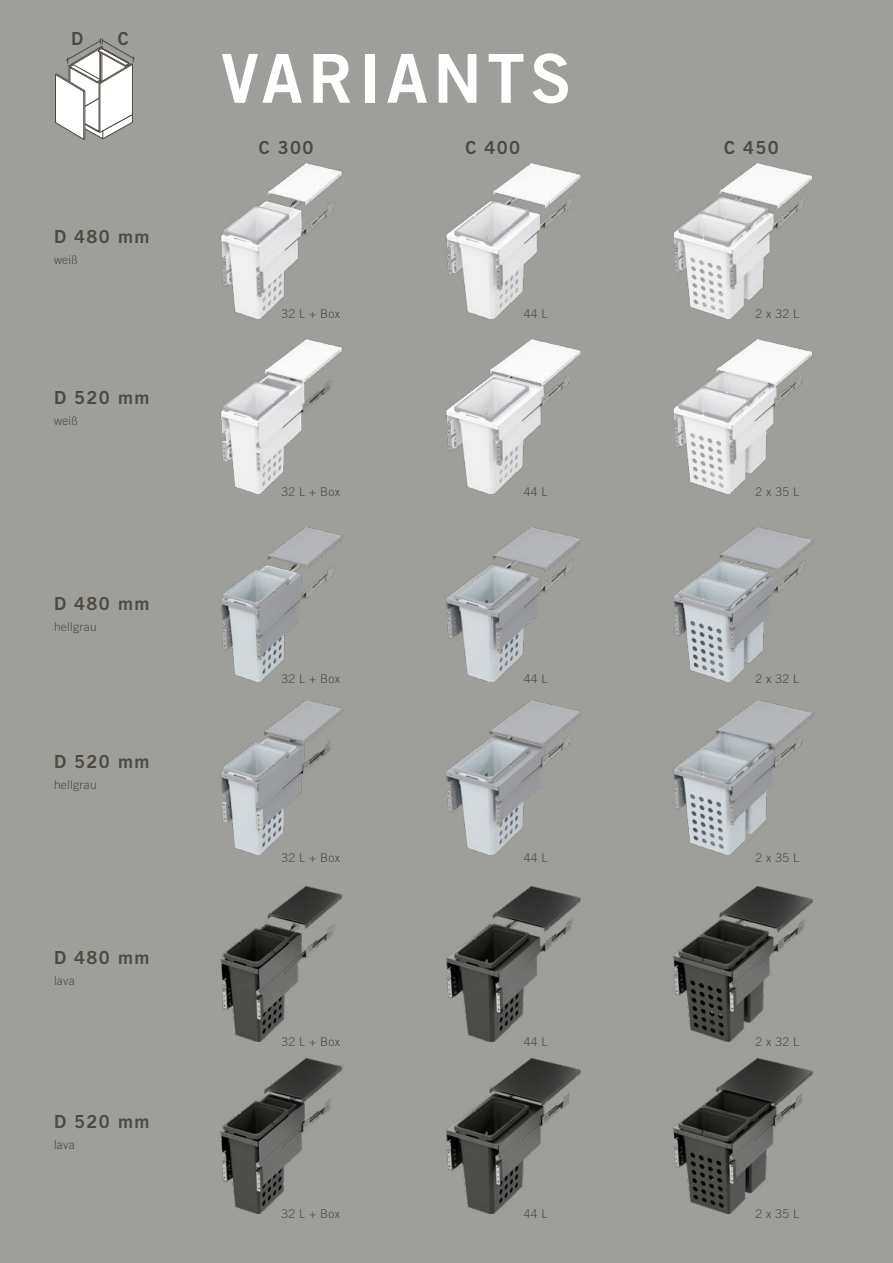
<style>
.page{position:relative;width:893px;height:1263px;background:#9e9e9b}
.page>*{position:absolute;margin:0;border:0;box-sizing:border-box;transform-origin:0 0}
.t1{font:67.5px "Trade Gothic LT Std Bd 2";letter-spacing:.08em;color:#fff}
.t2{font:18px "Trade Gothic LT Std Bd 2";letter-spacing:.075em;color:#4e4a40}
.t3{font:300 12px "Trade Gothic LT Std";letter-spacing:.025em;color:#4e4a40}
</style>
<div class="page">
<img style="left:221px;top:164px;width:121px;height:154px">
<img style="left:674px;top:164px;width:138px;height:154px">
<svg style="left:55px;top:38px;width:80px;height:102px"></svg>
<img style="left:446px;top:164px;width:135px;height:154px">
<img style="left:221px;top:339px;width:122px;height:154px">
<img style="left:674px;top:339px;width:138px;height:154px">
<img style="left:446px;top:339px;width:135px;height:154px">
<img style="left:221px;top:527px;width:122px;height:155px">
<img style="left:673px;top:527px;width:140px;height:155px">
<img style="left:446px;top:527px;width:134px;height:155px">
<img style="left:220px;top:700px;width:123px;height:155px">
<img style="left:673px;top:700px;width:140px;height:155px">
<img style="left:446px;top:700px;width:135px;height:155px">
<img style="left:220px;top:887px;width:123px;height:154px">
<img style="left:673px;top:887px;width:140px;height:154px">
<img style="left:446px;top:887px;width:135px;height:154px">
<img style="left:220px;top:1059px;width:123px;height:154px">
<img style="left:673px;top:1059px;width:140px;height:154px">
<img style="left:446px;top:1059px;width:135px;height:154px">
<h2 class="t2" style="left:71px;top:27px;width:14px">D</h2>
<h2 class="t2" style="left:118px;top:27px;width:12px">C</h2>
<h2 class="t2" style="left:54px;top:226px;width:97px">D 480 mm</h2>
<p class="t3" style="left:54px;top:253px;width:25px">weiß</p>
<h2 class="t2" style="left:54px;top:387px;width:97px">D 520 mm</h2>
<p class="t3" style="left:54px;top:414px;width:25px">weiß</p>
<h2 class="t2" style="left:54px;top:592px;width:97px">D 480 mm</h2>
<p class="t3" style="left:54px;top:619px;width:44px">hellgrau</p>
<h2 class="t2" style="left:54px;top:750px;width:97px">D 520 mm</h2>
<p class="t3" style="left:54px;top:777px;width:44px">hellgrau</p>
<h2 class="t2" style="left:54px;top:947px;width:97px">D 480 mm</h2>
<p class="t3" style="left:54px;top:974px;width:22px">lava</p>
<h2 class="t2" style="left:54px;top:1110px;width:97px">D 520 mm</h2>
<p class="t3" style="left:54px;top:1137px;width:22px">lava</p>
<h1 class="t1" style="left:221px;top:37px;width:352px">VARIANTS</h1>
<h2 class="t2" style="left:259px;top:136px;width:56px">C 300</h2>
<h2 class="t2" style="left:465px;top:136px;width:56px">C 400</h2>
<h2 class="t2" style="left:724px;top:136px;width:56px">C 450</h2>
<p class="t3" style="left:282px;top:307px;width:60px">32 L + Box</p>
<p class="t3" style="left:524px;top:307px;width:25px">44 L</p>
<p class="t3" style="left:756px;top:307px;width:45px">2 x 32 L</p>
<p class="t3" style="left:282px;top:484px;width:60px">32 L + Box</p>
<p class="t3" style="left:524px;top:484px;width:25px">44 L</p>
<p class="t3" style="left:756px;top:484px;width:45px">2 x 35 L</p>
<p class="t3" style="left:282px;top:672px;width:60px">32 L + Box</p>
<p class="t3" style="left:524px;top:672px;width:25px">44 L</p>
<p class="t3" style="left:756px;top:672px;width:45px">2 x 32 L</p>
<p class="t3" style="left:282px;top:850px;width:60px">32 L + Box</p>
<p class="t3" style="left:524px;top:850px;width:25px">44 L</p>
<p class="t3" style="left:756px;top:850px;width:45px">2 x 35 L</p>
<p class="t3" style="left:282px;top:1034px;width:60px">32 L + Box</p>
<p class="t3" style="left:524px;top:1034px;width:25px">44 L</p>
<p class="t3" style="left:756px;top:1034px;width:45px">2 x 32 L</p>
<p class="t3" style="left:282px;top:1206px;width:60px">32 L + Box</p>
<p class="t3" style="left:524px;top:1206px;width:25px">44 L</p>
<p class="t3" style="left:756px;top:1206px;width:45px">2 x 35 L</p>
</div>
